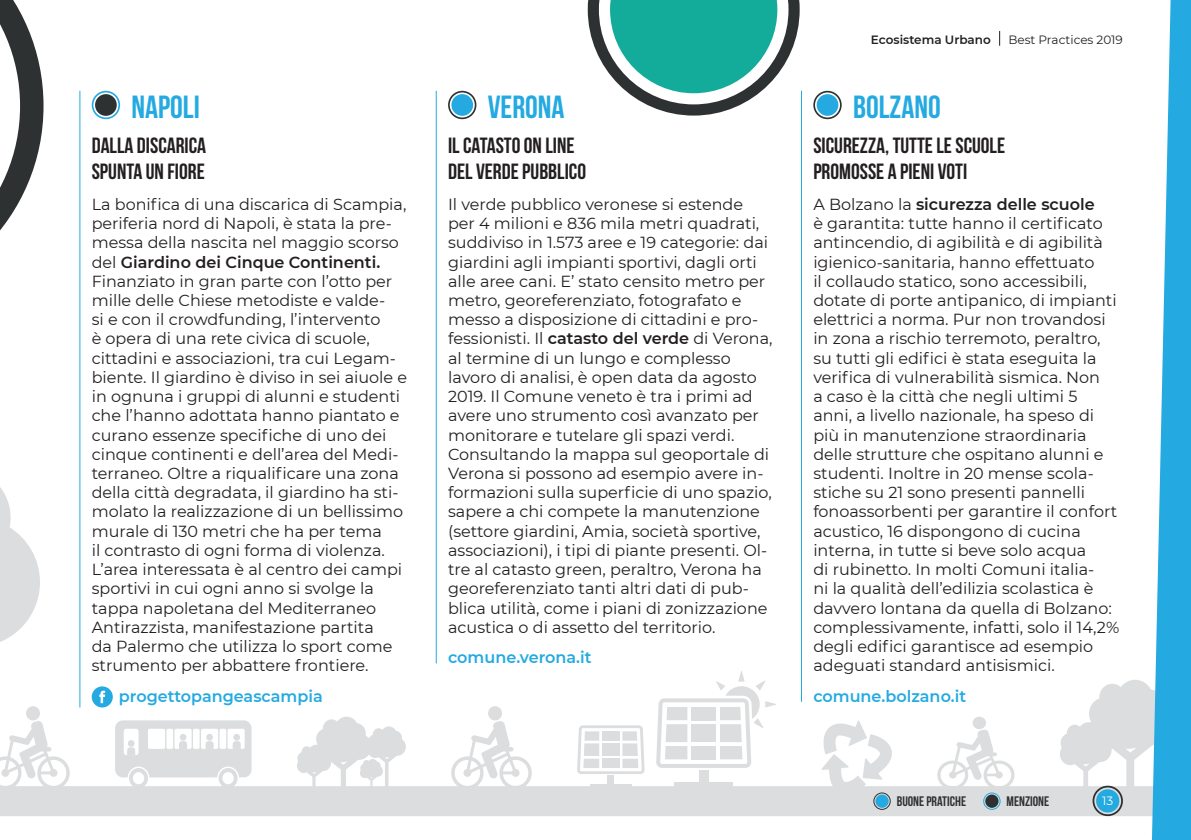
<style>
.page{position:relative;width:1191px;height:840px;background:#fff}
.page>*{position:absolute;margin:0;border:0;box-sizing:border-box;transform-origin:0 0}
.t1{font:32px "Bebas Neue";color:#24aae1}
._2019{font:22px "Bebas Neue";color:#231f20}
._2019-2{font:16px/19.2px "Montserrat";color:#231f20}
.t2{font:600 16px "Montserrat";color:#24aae1}
.t3{font:13.8px "Bebas Neue";color:#2e3132}
.t4{font:12px "Montserrat";color:#231f20}
.t5{font:600 12px "Montserrat";color:#231f20}
.t6{font:12px "Montserrat";color:#fff}
.s1{font-weight:600}
</style>
<div class="page">
<div style="left:0;top:785px;width:1185px;height:30px;background:#dcdddf"></div>
<div style="left:699px;top:769px;width:9px;height:18px;background:#dcdddf"></div>
<div style="left:674px;top:782px;width:59px;height:5px;background:#dcdddf"></div>
<svg style="left:656px;top:671px;width:120px;height:96px"></svg>
<svg style="left:577px;top:725px;width:67px;height:48px"></svg>
<div style="left:622px;top:731px;width:15px;height:9px;background:#dcdddf"></div>
<div style="left:622px;top:743px;width:16px;height:12px;background:#dcdddf"></div>
<div style="left:583px;top:758px;width:16px;height:9px;background:#dcdddf"></div>
<div style="left:622px;top:758px;width:16px;height:9px;background:#dcdddf"></div>
<div style="left:602px;top:731px;width:17px;height:9px;background:#dcdddf"></div>
<div style="left:602px;top:758px;width:17px;height:9px;background:#dcdddf"></div>
<div style="left:584px;top:743px;width:15px;height:12px;background:#dcdddf"></div>
<div style="left:602px;top:743px;width:17px;height:12px;background:#dcdddf"></div>
<div style="left:584px;top:731px;width:15px;height:9px;background:#dcdddf"></div>
<div style="left:607px;top:775px;width:7px;height:12px;background:#dcdddf"></div>
<svg style="left:590px;top:784px;width:41px;height:1px"></svg>
<svg style="left:451px;top:720px;width:81px;height:66px"></svg>
<div style="left:488px;top:705px;width:14px;height:15px;background:#dcdddf;border-radius:50%"></div>
<svg style="left:115px;top:720px;width:136px;height:66px"></svg>
<div style="left:972px;top:716px;width:14px;height:12px;background:#dcdddf;border-radius:50%"></div>
<svg style="left:297px;top:716px;width:109px;height:70px"></svg>
<svg style="left:0;top:487px;width:70px;height:299px"></svg>
<div style="left:26px;top:705px;width:14px;height:15px;background:#dcdddf;border-radius:50%"></div>
<svg style="left:588px;top:0;width:211px;height:115px"></svg>
<svg style="left:0;top:0;width:44px;height:231px"></svg>
<hr style="left:801px;top:91px;width:1px;height:610px;background:#24aae1">
<svg style="left:813px;top:91px;width:28px;height:28px"></svg>
<div style="left:816px;top:94px;width:22px;height:22px;background:#24aae1;border-radius:50%"></div>
<hr style="left:436px;top:91px;width:1px;height:572px;background:#24aae1">
<svg style="left:448px;top:91px;width:28px;height:28px"></svg>
<div style="left:451px;top:94px;width:22px;height:22px;background:#24aae1;border-radius:50%"></div>
<hr style="left:79px;top:91px;width:1px;height:616px;background:#24aae1">
<svg style="left:92px;top:91px;width:28px;height:28px"></svg>
<div style="left:95px;top:94px;width:22px;height:22px;background:#2e3132;border-radius:50%"></div>
<svg style="left:92px;top:686px;width:21px;height:21px"></svg>
<svg style="left:1059px;top:0;width:132px;height:839px"></svg>
<svg style="left:999px;top:31px;width:1px;height:15px"></svg>
<svg style="left:937px;top:728px;width:77px;height:81px"></svg>
<div style="left:985px;top:794px;width:13px;height:13px;background:#2e3132;border-radius:50%"></div>
<svg style="left:821px;top:720px;width:71px;height:89px"></svg>
<div style="left:875px;top:794px;width:13px;height:13px;background:#24aae1;border-radius:50%"></div>
<p class="t1" style="left:131px;top:89px;width:70px">NAPOLI</p>
<p class="_2019" style="left:92px;top:133px;width:116px">DALLA DISCARICA</p>
<p class="_2019" style="left:92px;top:159px;width:114px">SPUNTA UN FIORE</p>
<p class="_2019-2" style="left:92px;top:194px;width:317px">La bonifica di una discarica di Scampia, periferia nord di Napoli, è stata la pre&shy;messa della nascita nel maggio scorso del <span class="s1">Giardino dei Cinque Continenti.<br></span>Finanziato in gran parte con l’otto per mille delle Chiese metodiste e valde-<br>si e con il crowdfunding, l’intervento<br>è opera di una rete civica di scuole, cittadini e associazioni, tra cui Legam&shy;biente. Il giardino è diviso in sei aiuole e in ognuna i gruppi di alunni e studenti che l’hanno adottata hanno piantato e curano essenze specifiche di uno dei cinque continenti e dell’area del Medi&shy;terraneo. Oltre a riqualificare una zona della città degradata, il giardino ha sti&shy;molato la realizzazione di un bellissimo murale di 130 metri che ha per tema<br>il contrasto di ogni forma di violenza.<br>L’area interessata è al centro dei campi sportivi in cui ogni anno si svolge la tappa napoletana del Mediterraneo Antirazzista, manifestazione partita<br>da Palermo che utilizza lo sport come strumento per abbattere frontiere.</p>
<p class="t2" style="left:119px;top:684px;width:205px">progettopangeascampia</p>
<p class="t1" style="left:488px;top:89px;width:78px">VERONA</p>
<p class="_2019" style="left:448px;top:133px;width:128px">IL CATASTO ON LINE</p>
<p class="_2019" style="left:448px;top:159px;width:139px">DEL VERDE PUBBLICO</p>
<p class="_2019-2" style="left:448px;top:194px;width:326px">Il verde pubblico veronese si estende per 4 milioni e 836 mila metri quadrati, suddiviso in 1.573 aree e 19 categorie: dai giardini agli impianti sportivi, dagli orti alle aree cani. E’ stato censito metro per metro, georeferenziato, fotografato e messo a disposizione di cittadini e pro&shy;fessionisti. Il <span class="s1">catasto del verde</span> di Verona, al termine di un lungo e complesso lavoro di analisi, è open data da agosto 2019. Il Comune veneto è tra i primi ad avere uno strumento così avanzato per monitorare e tutelare gli spazi verdi.<br>Consultando la mappa sul geoportale di Verona si possono ad esempio avere in&shy;formazioni sulla superficie di uno spazio, sapere a chi compete la manutenzione (settore giardini, Amia, società sportive, associazioni), i tipi di piante presenti. Ol&shy;tre al catasto green, peraltro, Verona ha georeferenziato tanti altri dati di pub&shy;blica utilità, come i piani di zonizzazione acustica o di assetto del territorio.</p>
<p class="t2" style="left:448px;top:646px;width:145px">comune.verona.it</p>
<p class="t5" style="left:871px;top:31px;width:121px">Ecosistema Urbano</p>
<p class="t4" style="left:1008px;top:32px;width:116px">Best Practices 2019</p>
<p class="t1" style="left:853px;top:89px;width:89px">BOLZANO</p>
<p class="_2019" style="left:813px;top:133px;width:193px">SICUREZZA, TUTTE LE SCUOLE</p>
<p class="_2019" style="left:813px;top:159px;width:155px">PROM0SSE A PIENI VOTI</p>
<p class="_2019-2" style="left:813px;top:194px;width:307px">A Bolzano la <span class="s1">sicurezza delle scuole<br></span>è garantita: tutte hanno il certificato antincendio, di agibilità e di agibilità igienico-sanitaria, hanno effettuato<br>il collaudo statico, sono accessibili, dotate di porte antipanico, di impianti elettrici a norma. Pur non trovandosi in zona a rischio terremoto, peraltro, su tutti gli edifici è stata eseguita la verifica di vulnerabilità sismica. Non<br>a caso è la città che negli ultimi 5 anni, a livello nazionale, ha speso di più in manutenzione straordinaria delle strutture che ospitano alunni e studenti. Inoltre in 20 mense scola&shy;stiche su 21 sono presenti pannelli fonoassorbenti per garantire il confort acustico, 16 dispongono di cucina interna, in tutte si beve solo acqua<br>di rubinetto. In molti Comuni italia-<br>ni la qualità dell’edilizia scolastica è davvero lontana da quella di Bolzano: complessivamente, infatti, solo il 14,2% degli edifici garantisce ad esempio adeguati standard antisismici.</p>
<p class="t2" style="left:813px;top:684px;width:154px">comune.bolzano.it</p>
<p class="t3" style="left:896px;top:793px;width:71px">BUONE PRATICHE</p>
<p class="t3" style="left:1006px;top:793px;width:44px">MENZIONE</p>
<p class="t6" style="left:1102px;top:792px;width:13px">13</p>
</div>
